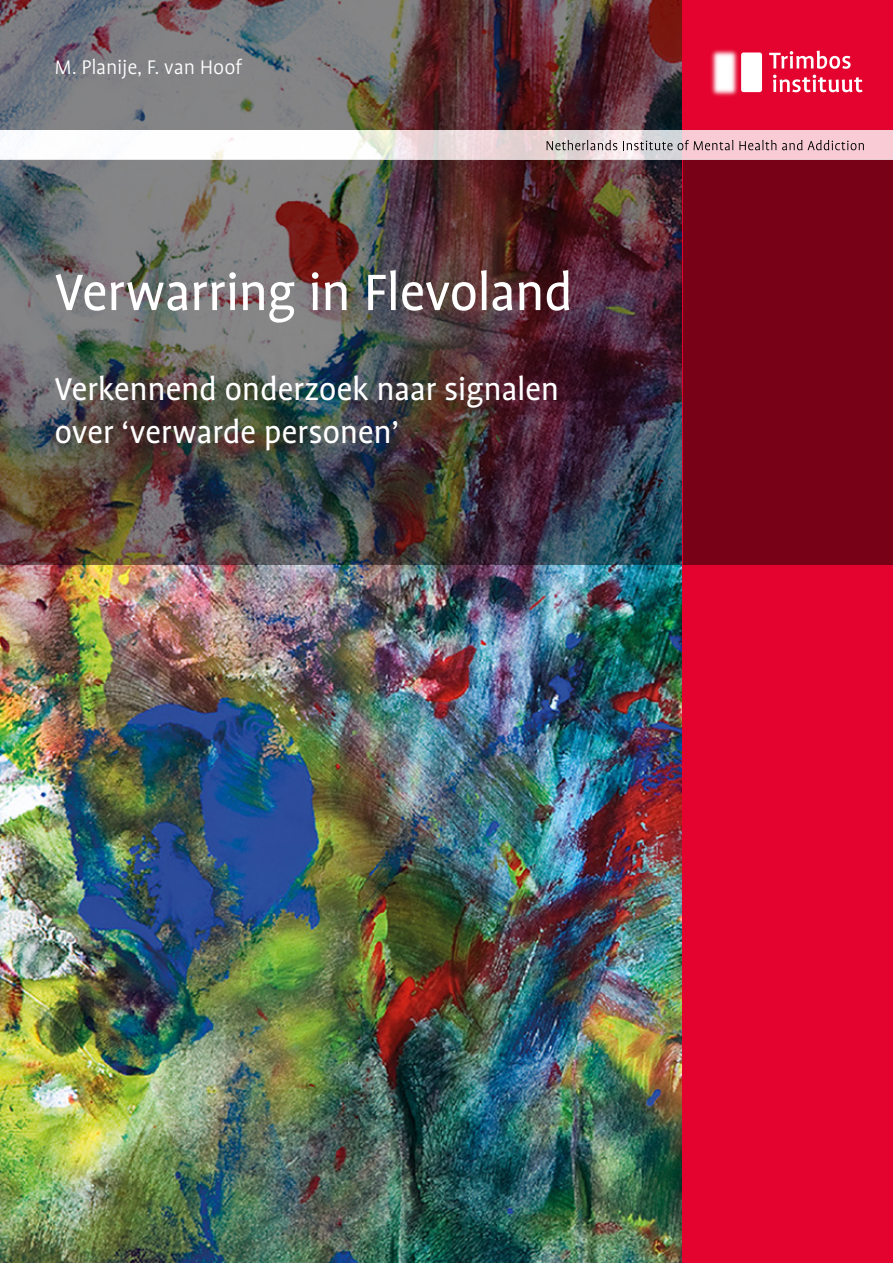
<style>
.page{position:relative;width:893px;height:1263px;background:#fff}
.page>*{position:absolute;margin:0;border:0;box-sizing:border-box;transform-origin:0 0}
.t1{font:58.5px "Profile OT";letter-spacing:-.015em;color:#fff}
.t2{font:36px/43.2px "Profile OT";letter-spacing:-.01em;color:#fff}
.t3{font:300 22.5px "Profile OT";letter-spacing:-.01em;color:#fff}
</style>
<div class="page">
<img style="left:0;top:565px;width:682px;height:698px">
<img style="left:0;top:159px;width:682px;height:406px">
<img style="left:0;top:0;width:682px;height:130px">
<div style="left:682px;top:0;width:211px;height:1263px;background:#e4032e"></div>
<div style="left:683px;top:159px;width:210px;height:406px;background:#780118"></div>
<svg style="left:773px;top:51px;width:78px;height:18px"></svg>
<svg style="left:773px;top:75px;width:89px;height:17px"></svg>
<img style="left:711px;top:49px;width:62px;height:47px">
<svg style="left:0;top:130px;width:893px;height:29px"></svg>
<svg style="left:547px;top:140px;width:70px;height:10px"></svg>
<svg style="left:623px;top:141px;width:49px;height:9px"></svg>
<svg style="left:678px;top:140px;width:55px;height:10px"></svg>
<svg style="left:739px;top:140px;width:37px;height:10px"></svg>
<svg style="left:782px;top:140px;width:82px;height:10px"></svg>
<p class="t3" style="left:54px;top:55px;width:189px">M. Planije, F. van Hoof</p>
<h1 class="t1" style="left:54px;top:262px;width:520px">Verwarring in Flevoland</h1>
<p class="t2" style="left:54px;top:369px;width:506px">Verkennend onderzoek naar signalen over ‘verwarde personen’</p>
</div>
